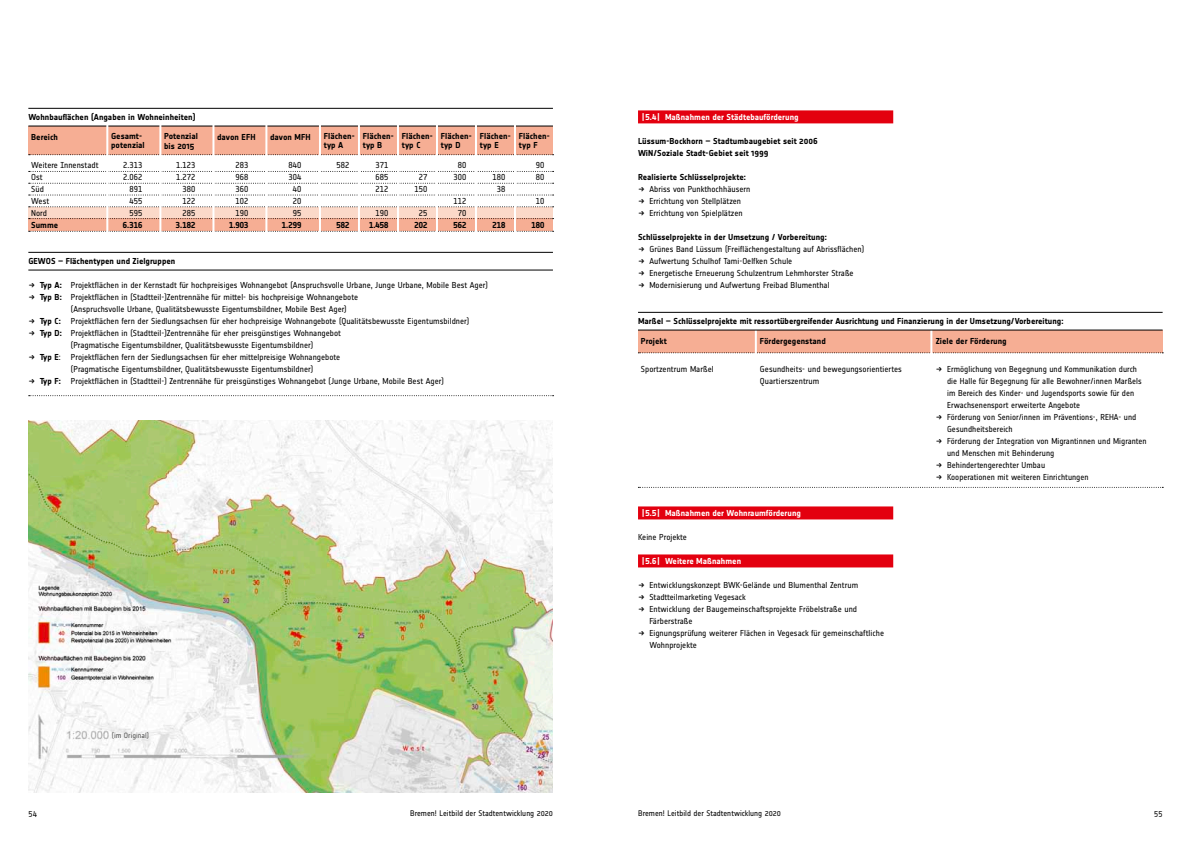
<style>
.page{position:relative;width:1191px;height:842px;background:#fff}
.page>*{position:absolute;margin:0;border:0;box-sizing:border-box;transform-origin:0 0}
.t1{font:8.5px/12px "Notes";letter-spacing:.005em;color:#000}
.t2{font:700 8.5px/9px "Notes";letter-spacing:.005em;color:#000}
.t3{font:8.5px/12px "Notes Regular Tf";letter-spacing:.01em;color:#000;text-align:center}
.t4{font:8.5px "Notes Bold Tf";letter-spacing:.005em;color:#fff}
.t5{font:8.5px "Notes Bold Tf";letter-spacing:.01em;color:#000}
.t6{font:700 8.5px "Notes";letter-spacing:.005em;color:#fff}
.t7{font:8px "Notes";letter-spacing:.005em;color:#000}
.t8{font:7.5px "Notes";letter-spacing:.01em;color:#565655}
.s1{font-weight:700}
.s2{font-family:"Notes Bold Tf";font-weight:400}
</style>
<div class="page">
<div style="left:638px;top:506px;width:255px;height:13px;background:#e3000f"></div>
<div style="left:638px;top:554px;width:255px;height:13px;background:#e3000f"></div>
<div style="left:638px;top:110px;width:255px;height:13px;background:#e3000f"></div>
<div style="left:638px;top:330px;width:524px;height:23px;background:#f6ae94"></div>
<svg style="left:638px;top:352px;width:525px;height:1px"></svg>
<hr style="left:755px;top:329px;width:2px;height:163px;background:#fff">
<hr style="left:930px;top:329px;width:2px;height:163px;background:#fff">
<svg style="left:638px;top:487px;width:525px;height:1px"></svg>
<hr style="left:638px;top:312px;width:524px;height:1px;background:#000">
<hr style="left:638px;top:330px;width:524px;height:1px;background:#000">
<img style="left:29px;top:420px;width:524px;height:372px">
<div style="left:28px;top:207px;width:525px;height:13px;background:#fbd9c9"></div>
<div style="left:28px;top:126px;width:525px;height:28px;background:#f6ae94"></div>
<div style="left:28px;top:219px;width:525px;height:12px;background:#f6ae94"></div>
<svg style="left:29px;top:154px;width:524px;height:1px"></svg>
<svg style="left:29px;top:171px;width:524px;height:1px"></svg>
<svg style="left:29px;top:183px;width:524px;height:1px"></svg>
<svg style="left:29px;top:195px;width:524px;height:1px"></svg>
<svg style="left:29px;top:206px;width:524px;height:1px"></svg>
<svg style="left:29px;top:218px;width:524px;height:1px"></svg>
<svg style="left:29px;top:231px;width:524px;height:1px"></svg>
<hr style="left:28px;top:108px;width:525px;height:1px;background:#000">
<hr style="left:28px;top:126px;width:525px;height:1px;background:#000">
<hr style="left:106px;top:123px;width:2px;height:126px;background:#fff">
<hr style="left:159px;top:123px;width:2px;height:126px;background:#fff">
<hr style="left:212px;top:123px;width:2px;height:126px;background:#fff">
<hr style="left:265px;top:123px;width:2px;height:126px;background:#fff">
<hr style="left:514px;top:123px;width:2px;height:126px;background:#fff">
<hr style="left:475px;top:123px;width:2px;height:126px;background:#fff">
<hr style="left:436px;top:123px;width:2px;height:126px;background:#fff">
<hr style="left:397px;top:123px;width:2px;height:126px;background:#fff">
<hr style="left:358px;top:123px;width:2px;height:126px;background:#fff">
<hr style="left:319px;top:123px;width:2px;height:126px;background:#fff">
<svg style="left:29px;top:395px;width:524px;height:1px"></svg>
<hr style="left:28px;top:252px;width:525px;height:1px;background:#000">
<hr style="left:28px;top:270px;width:525px;height:1px;background:#000">
<p class="t2" style="left:28px;top:112px;width:169px">Wohnbauflächen (Angaben in Wohneinheiten)</p>
<p class="t2" style="left:111px;top:132px;width:35px">Gesamt&shy;potenzial</p>
<p class="t3" style="left:123px;top:159px;width:21px;text-align:right">2.313<br>2.062<br>891<br>455<br>595</p>
<p class="t5" style="left:123px;top:220px;width:21px">6.316</p>
<p class="t2" style="left:441px;top:132px;width:32px">Flächen&shy;typ D</p>
<p class="t3" style="left:453px;top:159px;width:14px">80<br>300</p>
<p class="t3" style="left:453px;top:195px;width:14px">112<br>70</p>
<p class="t5" style="left:453px;top:220px;width:14px">562</p>
<p class="t2" style="left:480px;top:132px;width:32px">Flächen&shy;typ E</p>
<p class="t3" style="left:492px;top:171px;width:14px">180<br>38</p>
<p class="t5" style="left:492px;top:220px;width:14px">218</p>
<p class="t2" style="left:402px;top:132px;width:32px">Flächen&shy;typ C</p>
<p class="t3" style="left:414px;top:171px;width:14px">27<br>150</p>
<p class="t3" style="left:419px;top:207px;width:10px">25</p>
<p class="t5" style="left:414px;top:220px;width:14px">202</p>
<p class="t2" style="left:363px;top:132px;width:32px">Flächen&shy;typ B</p>
<p class="t3" style="left:375px;top:159px;width:14px;text-align:justify">371<br>685<br>212</p>
<p class="t3" style="left:375px;top:207px;width:14px">190</p>
<p class="t5" style="left:369px;top:220px;width:21px">1.458</p>
<p class="t2" style="left:324px;top:132px;width:32px">Flächen&shy;typ A</p>
<p class="t3" style="left:336px;top:159px;width:14px">582</p>
<p class="t2" style="left:164px;top:131px;width:35px;line-height:10px">Potenzial bis 2015</p>
<p class="t3" style="left:176px;top:159px;width:21px;text-align:right">1.123<br>1.272<br>380<br>122<br>285</p>
<p class="t5" style="left:176px;top:220px;width:21px">3.182</p>
<p class="t2" style="left:217px;top:133px;width:40px">davon EFH</p>
<p class="t3" style="left:235px;top:159px;width:14px;text-align:justify">283<br>968<br>360<br>102<br>190</p>
<p class="t5" style="left:229px;top:220px;width:21px">1.903</p>
<p class="t2" style="left:270px;top:133px;width:42px">davon MFH</p>
<p class="t3" style="left:288px;top:159px;width:14px">840<br>304<br>40<br>20<br>95</p>
<p class="t5" style="left:282px;top:220px;width:21px">1.299</p>
<p class="t2" style="left:31px;top:133px;width:28px">Bereich</p>
<p class="t1" style="left:31px;top:159px;width:69px">Weitere Innenstadt<br>Ost<br>Süd<br>West<br>Nord</p>
<p class="t2" style="left:31px;top:221px;width:29px">Summe</p>
<p class="t2" style="left:28px;top:256px;width:148px">GEWOS – Flächentypen und Zielgruppen</p>
<p class="t1" style="left:40px;top:279px;width:450px"><span class="s1">Typ A:</span> Projektflächen in der Kernstadt für hochpreisiges Wohnangebot (Anspruchsvolle Urbane, Junge Urbane, Mobile Best Ager)</p>
<p class="t1" style="left:40px;top:291px;width:320px"><span class="s1">Typ B:</span> Projektflächen in (Stadtteil-)Zentrennähe für mittel- bis hochpreisige Wohnangebote</p>
<p class="t1" style="left:71px;top:303px;width:277px">(Anspruchsvolle Urbane, Qualitätsbewusste Eigentumsbildner, Mobile Best Ager)</p>
<p class="t1" style="left:40px;top:315px;width:431px"><span class="s1">Typ C:</span> Projektflächen fern der Siedlungsachsen für eher hochpreisige Wohnangebote (Qualitätsbewusste Eigentumsbildner)</p>
<p class="t1" style="left:40px;top:327px;width:303px"><span class="s1">Typ D:</span> Projektflächen in (Stadtteil-)Zentrennähe für eher preisgünstiges Wohnangebot</p>
<p class="t1" style="left:71px;top:339px;width:244px">(Pragmatische Eigentumsbildner, Qualitätsbewusste Eigentumsbildner)</p>
<p class="t1" style="left:40px;top:351px;width:302px"><span class="s1">Typ E</span>: Projektflächen fern der Siedlungsachsen für eher mittelpreisige Wohnangebote</p>
<p class="t1" style="left:71px;top:363px;width:244px">(Pragmatische Eigentumsbildner, Qualitätsbewusste Eigentumsbildner)</p>
<p class="t1" style="left:40px;top:375px;width:405px"><span class="s1">Typ F:</span> Projektflächen in (Stadtteil-) Zentrennähe für preisgünstiges Wohnangebot (Junge Urbane, Mobile Best Ager)</p>
<p class="t5" style="left:336px;top:220px;width:14px">582</p>
<p class="t2" style="left:519px;top:132px;width:32px">Flächen&shy;typ F</p>
<p class="t3" style="left:536px;top:159px;width:10px;text-align:left">90<br>80</p>
<p class="t3" style="left:536px;top:195px;width:10px">10</p>
<p class="t5" style="left:531px;top:220px;width:14px">180</p>
<p class="t8" style="left:112px;top:731px;width:39px">(im Original)</p>
<p class="t4" style="left:642px;top:112px;width:158px">| 5.4 | Maßnahmen der Städtebauförderung</p>
<p class="t2" style="left:638px;top:135px;width:181px;line-height:12px">Lüssum-Bockhorn – Stadtumbaugebiet seit 2006<br>WiN/Soziale Stadt-Gebiet seit 1999</p>
<p class="t2" style="left:638px;top:172px;width:109px">Realisierte Schlüsselprojekte:</p>
<p class="t1" style="left:649px;top:183px;width:103px">Abriss von Punkthochhäusern<br>Errichtung von Stellplätzen<br>Errichtung von Spielplätzen</p>
<p class="t2" style="left:638px;top:233px;width:190px">Schlüsselprojekte in der Umsetzung / Vorbereitung:</p>
<p class="t1" style="left:649px;top:243px;width:216px">Grünes Band Lüssum (Freiflächengestaltung auf Abrissflächen)<br>Aufwertung Schulhof Tami-Oelfken Schule<br>Energetische Erneuerung Schulzentrum Lehmhorster Straße Modernisierung und Aufwertung Freibad Blumenthal</p>
<p class="t2" style="left:638px;top:316px;width:427px">Marßel – Schlüsselprojekte mit ressortübergreifender Ausrichtung und Finanzierung in der Umsetzung/Vorbereitung:</p>
<p class="t2" style="left:641px;top:336px;width:27px">Projekt</p>
<p class="t1" style="left:641px;top:363px;width:74px">Sportzentrum Marßel</p>
<p class="t2" style="left:760px;top:336px;width:67px">Fördergegenstand</p>
<p class="t1" style="left:760px;top:363px;width:143px">Gesundheits- und bewegungsorientiertes<br>Quartierszentrum</p>
<p class="t4" style="left:642px;top:508px;width:160px">| 5.5 | Maßnahmen der Wohnraumförderung</p>
<p class="t1" style="left:638px;top:531px;width:50px">Keine Projekte</p>
<p class="t6" style="left:642px;top:556px;width:100px"><span class="s2">| 5.6 |</span> Weitere Maßnahmen</p>
<p class="t1" style="left:649px;top:579px;width:236px">Entwicklungskonzept BWK-Gelände und Blumenthal Zentrum Stadtteilmarketing Vegesack<br>Entwicklung der Baugemeinschaftsprojekte Fröbelstraße und Färberstraße<br>Eignungsprüfung weiterer Flächen in Vegesack für gemeinschaftliche Wohnprojekte</p>
<p class="t2" style="left:935px;top:336px;width:72px">Ziele der Förderung</p>
<p class="t1" style="left:947px;top:363px;width:201px">Ermöglichung von Begegnung und Kommunikation durch die Halle für Begegnung für alle Bewohner/innen Marßels im Bereich des Kinder- und Jugendsports sowie für den Erwachsenensport erweiterte Angebote<br>Förderung von Senior/innen im Präventions-, REHA- und Gesundheitsbereich<br>Förderung der Integration von Migrantinnen und Migranten und Menschen mit Behinderung<br>Behindertengerechter Umbau<br>Kooperationen mit weiteren Einrichtungen</p>
<p class="t7" style="left:28px;top:809px;width:10px">54</p>
<p class="t7" style="left:410px;top:809px;width:144px">Bremen! Leitbild der Stadtentwicklung 2020</p>
<p class="t7" style="left:638px;top:809px;width:144px">Bremen! Leitbild der Stadtentwicklung 2020</p>
<p class="t7" style="left:1154px;top:809px;width:10px">55</p>
</div>
